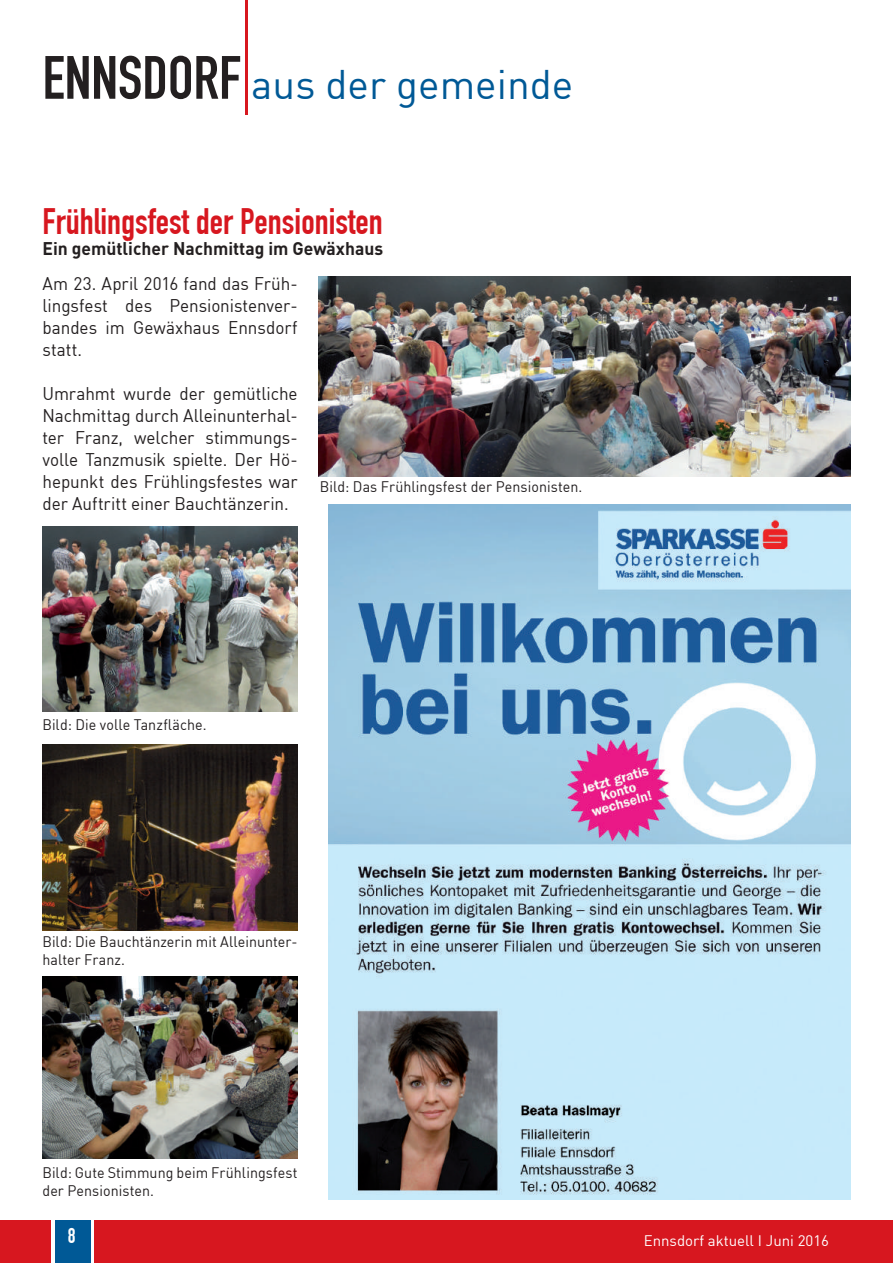
<style>
.page{position:relative;width:893px;height:1263px;background:#fff}
.page>*{position:absolute;margin:0;border:0;box-sizing:border-box;transform-origin:0 0}
.t1{font:60px "DIN Engschrift";color:#231f20}
.t2{font:40.5px "DIN";color:#005996}
.t3{font:36px "DIN Engschrift";color:#d7171f}
.t4{font:21px "DIN Engschrift";color:#fff}
.t5{font:18px/21.9px "DIN";letter-spacing:-.005em;color:#231f20;text-align:justify;scale:.95 1}
.t6{font:700 18px "DIN";color:#231f20}
.t7{font:15px/18px "DIN";letter-spacing:.005em;color:#231f20;scale:.95 1}
.t8{font:15px "DIN";color:#fff}
</style>
<div class="page">
<div style="left:0;top:1220px;width:893px;height:43px;background:#d7171f"></div>
<div style="left:51px;top:1220px;width:43px;height:43px;background:linear-gradient(to bottom,#fff,#fff)"></div>
<div style="left:55px;top:1220px;width:35px;height:43px;background:#005996"></div>
<hr style="left:245px;top:0;width:3px;height:115px;background:#d7171f">
<img style="left:43px;top:526px;width:255px;height:185px">
<img style="left:319px;top:276px;width:531px;height:200px">
<img style="left:328px;top:504px;width:522px;height:695px">
<img style="left:43px;top:745px;width:255px;height:185px">
<img style="left:43px;top:977px;width:255px;height:182px">
<h1 class="t1" style="left:43px;top:43px;width:200px">ENNSDORF</h1>
<h2 class="t2" style="left:251px;top:59px;width:323px">aus der gemeinde</h2>
<h3 class="t3" style="left:43px;top:200px;width:342px">Frühlingsfest der Pensionisten</h3>
<p class="t6" style="left:43px;top:237px;width:342px">Ein gemütlicher Nachmittag im Gewäxhaus</p>
<p class="t5" style="left:43px;top:273px;width:270px">Am 23. April 2016 fand das Früh&shy;lingsfest des Pensionistenver&shy;bandes im Gewäxhaus Ennsdorf statt.</p>
<p class="t5" style="left:43px;top:382px;width:270px">Umrahmt wurde der gemütliche Nachmittag durch Alleinunterhal&shy;ter Franz, welcher stimmungs&shy;volle Tanzmusik spielte. Der Hö&shy;hepunkt des Frühlingsfestes war der Auftritt einer Bauchtänzerin.</p>
<p class="t7" style="left:320px;top:478px;width:278px">Bild: Das Frühlingsfest der Pensionisten.</p>
<p class="t7" style="left:43px;top:715px;width:174px">Bild: Die volle Tanzfläche.</p>
<p class="t7" style="left:43px;top:933px;width:270px">Bild: Die Bauchtänzerin mit Alleinunter&shy;halter Franz.</p>
<p class="t7" style="left:43px;top:1163px;width:270px">Bild: Gute Stimmung beim Frühlingsfest der Pensionisten.</p>
<p class="t4" style="left:68px;top:1223px;width:9px">8</p>
<p class="t8" style="left:644px;top:1231px;width:187px">Ennsdorf aktuell I Juni 2016</p>
</div>
